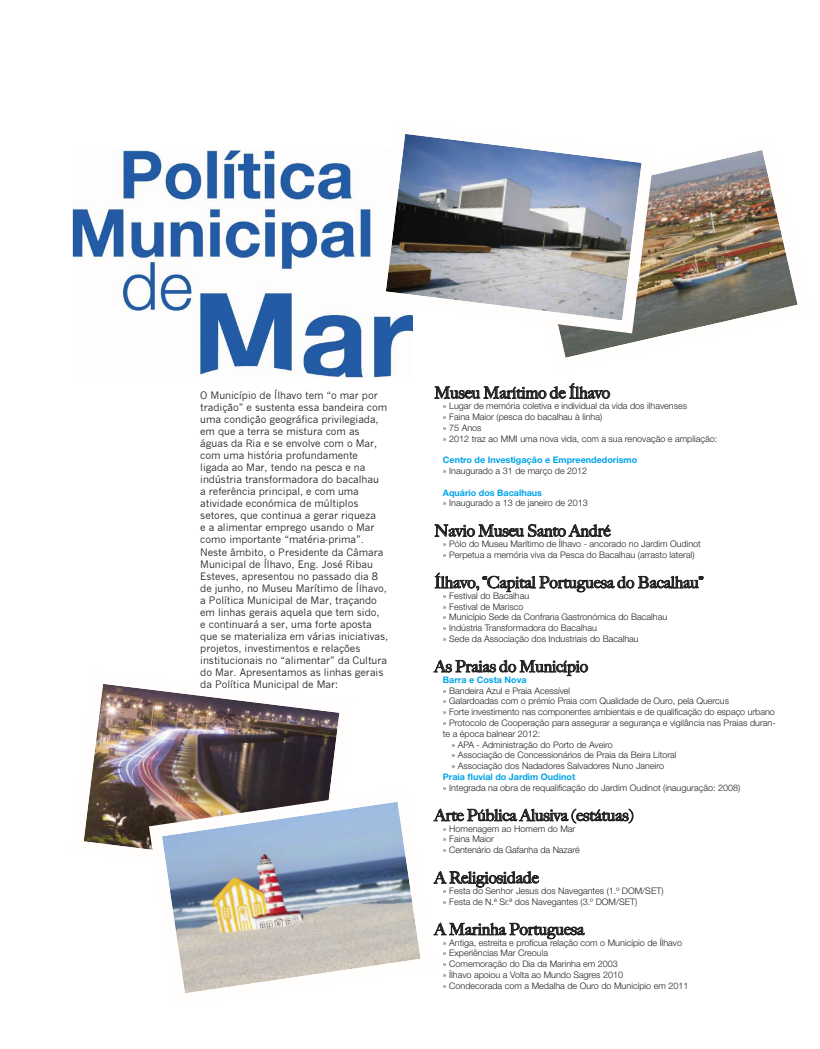
<style>
.page{position:relative;width:820px;height:1049px;background:#fff}
.page>*{position:absolute;margin:0;border:0;box-sizing:border-box;transform-origin:0 0}
.politica_mar{font:500 16px "Big Caslon";color:#222123}
.resumo_rápido{font:10px/12px "News Gothic";letter-spacing:-.005em;color:#222123}
.t1{font:300 9px/10.8px "Helvetica Neue";color:#222123}
.t2{font:700 9px "Helvetica Neue";color:#00a4e8}
</style>
<div class="page">
<img style="left:84px;top:684px;width:255px;height:166px">
<img style="left:560px;top:150px;width:237px;height:208px">
<svg style="left:434px;top:383px;width:176px;height:16px"></svg>
<svg style="left:434px;top:524px;width:176px;height:13px"></svg>
<svg style="left:434px;top:572px;width:269px;height:20px"></svg>
<svg style="left:433px;top:659px;width:155px;height:17px"></svg>
<svg style="left:433px;top:808px;width:200px;height:16px"></svg>
<svg style="left:433px;top:871px;width:106px;height:17px"></svg>
<svg style="left:433px;top:922px;width:151px;height:17px"></svg>
<img style="left:72px;top:150px;width:338px;height:227px">
<img style="left:373px;top:150px;width:281px;height:183px">
<img style="left:385px;top:134px;width:256px;height:186px">
<img style="left:149px;top:788px;width:272px;height:171px">
<img style="left:162px;top:802px;width:258px;height:191px">
<p class="resumo_rápido" style="left:200px;top:389px;width:188px">O Município de Ílhavo tem “o mar por tradição” e sustenta essa bandeira com uma condição geográfica privilegiada, em que a terra se mistura com as águas da Ria e se envolve com o Mar, com uma história profundamente ligada ao Mar, tendo na pesca e na indústria transformadora do bacalhau a referência principal, e com uma atividade económica de múltiplos setores, que continua a gerar riqueza<br>e a alimentar emprego usando o Mar como importante “matéria-prima”.</p>
<p class="resumo_rápido" style="left:200px;top:546px;width:189px">Neste âmbito, o Presidente da Câmara Municipal de Ílhavo, Eng. José Ribau Esteves, apresentou no passado dia 8 de junho, no Museu Marítimo de Ílhavo, a Política Municipal de Mar, traçando em linhas gerais aquela que tem sido,<br>e continuará a ser, uma forte aposta que se materializa em várias iniciativas, projetos, investimentos e relações institucionais no “alimentar” da Cultura do Mar. Apresentamos as linhas gerais da Política Municipal de Mar:</p>
<p class="politica_mar" style="left:434px;top:383px;width:177px">Museu Marítimo de Ílhavo</p>
<p class="t1" style="left:442px;top:400px;width:245px">» Lugar de memória coletiva e individual da vida dos ilhavenses</p>
<p class="t1" style="left:442px;top:411px;width:161px">» Faina Maior (pesca do bacalhau à linha)</p>
<p class="t1" style="left:442px;top:422px;width:40px">» 75 Anos</p>
<p class="t1" style="left:442px;top:433px;width:276px">» 2012 traz ao MMI uma nova vida, com a sua renovação e ampliação:</p>
<p class="t2" style="left:442px;top:454px;width:196px">Centro de Investigação e Empreendedorismo</p>
<p class="t1" style="left:442px;top:465px;width:146px">» Inaugurado a 31 de março de 2012</p>
<p class="t2" style="left:442px;top:487px;width:101px">Aquário dos Bacalhaus</p>
<p class="t1" style="left:442px;top:497px;width:146px">» Inaugurado a 13 de janeiro de 2013</p>
<p class="politica_mar" style="left:434px;top:521px;width:177px">Navio Museu Santo André</p>
<p class="t1" style="left:442px;top:538px;width:259px">» Pólo do Museu Marítimo de Ílhavo - ancorado no Jardim Oudinot</p>
<p class="t1" style="left:442px;top:549px;width:253px">» Perpetua a memória viva da Pesca do Bacalhau (arrasto lateral)</p>
<p class="politica_mar" style="left:434px;top:573px;width:270px">Ílhavo, “Capital Portuguesa do Bacalhau”</p>
<p class="t1" style="left:442px;top:590px;width:88px">» Festival do Bacalhau</p>
<p class="t1" style="left:442px;top:601px;width:82px">» Festival de Marisco</p>
<p class="t1" style="left:442px;top:611px;width:226px">» Município Sede da Confraria Gastronómica do Bacalhau</p>
<p class="t1" style="left:442px;top:622px;width:155px">» Indústria Transformadora do Bacalhau</p>
<p class="t1" style="left:442px;top:633px;width:197px">» Sede da Associação dos Industriais do Bacalhau</p>
<p class="politica_mar" style="left:434px;top:657px;width:155px">As Praias do Município</p>
<p class="t2" style="left:442px;top:674px;width:85px">Barra e Costa Nova</p>
<p class="t1" style="left:442px;top:685px;width:129px">» Bandeira Azul e Praia Acessível</p>
<p class="t1" style="left:442px;top:695px;width:287px">» Galardoadas com o prémio Praia com Qualidade de Ouro, pela Quercus</p>
<p class="t1" style="left:442px;top:706px;width:333px">» Forte investimento nas componentes ambientais e de qualificação do espaço urbano</p>
<p class="t1" style="left:442px;top:717px;width:334px">» Protocolo de Cooperação para assegurar a segurança e vigilância nas Praias duran&shy;te a época balnear 2012:</p>
<p class="t1" style="left:451px;top:739px;width:163px">» APA - Administração do Porto de Aveiro</p>
<p class="t1" style="left:451px;top:749px;width:226px">» Associação de Concessionários de Praia da Beira Litoral</p>
<p class="t1" style="left:451px;top:760px;width:214px">» Associação dos Nadadores Salvadores Nuno Janeiro</p>
<p class="t2" style="left:442px;top:771px;width:134px">Praia fluvial do Jardim Oudinot</p>
<p class="t1" style="left:442px;top:782px;width:299px">» Integrada na obra de requalificação do Jardim Oudinot (inauguração: 2008)</p>
<p class="politica_mar" style="left:434px;top:806px;width:201px">Arte Pública Alusiva (estátuas)</p>
<p class="t1" style="left:442px;top:823px;width:134px">» Homenagem ao Homem do Mar</p>
<p class="t1" style="left:442px;top:833px;width:53px">» Faina Maior</p>
<p class="t1" style="left:442px;top:844px;width:138px">» Centenário da Gafanha da Nazaré</p>
<p class="politica_mar" style="left:434px;top:868px;width:106px">A Religiosidade</p>
<p class="t1" style="left:442px;top:885px;width:222px">» Festa do Senhor Jesus dos Navegantes (1.º DOM/SET)</p>
<p class="t1" style="left:442px;top:896px;width:196px">» Festa de N.ª Sr.ª dos Navegantes (3.º DOM/SET)</p>
<p class="politica_mar" style="left:434px;top:920px;width:151px">A Marinha Portuguesa</p>
<p class="t1" style="left:442px;top:937px;width:240px">» Antiga, estreita e profícua relação com o Município de Ílhavo</p>
<p class="t1" style="left:442px;top:947px;width:107px">» Experiências Mar Creoula</p>
<p class="t1" style="left:442px;top:958px;width:176px">» Comemoração do Dia da Marinha em 2003</p>
<p class="t1" style="left:442px;top:969px;width:182px">» Ílhavo apoiou a Volta ao Mundo Sagres 2010</p>
<p class="t1" style="left:442px;top:980px;width:247px">» Condecorada com a Medalha de Ouro do Município em 2011</p>
</div>
